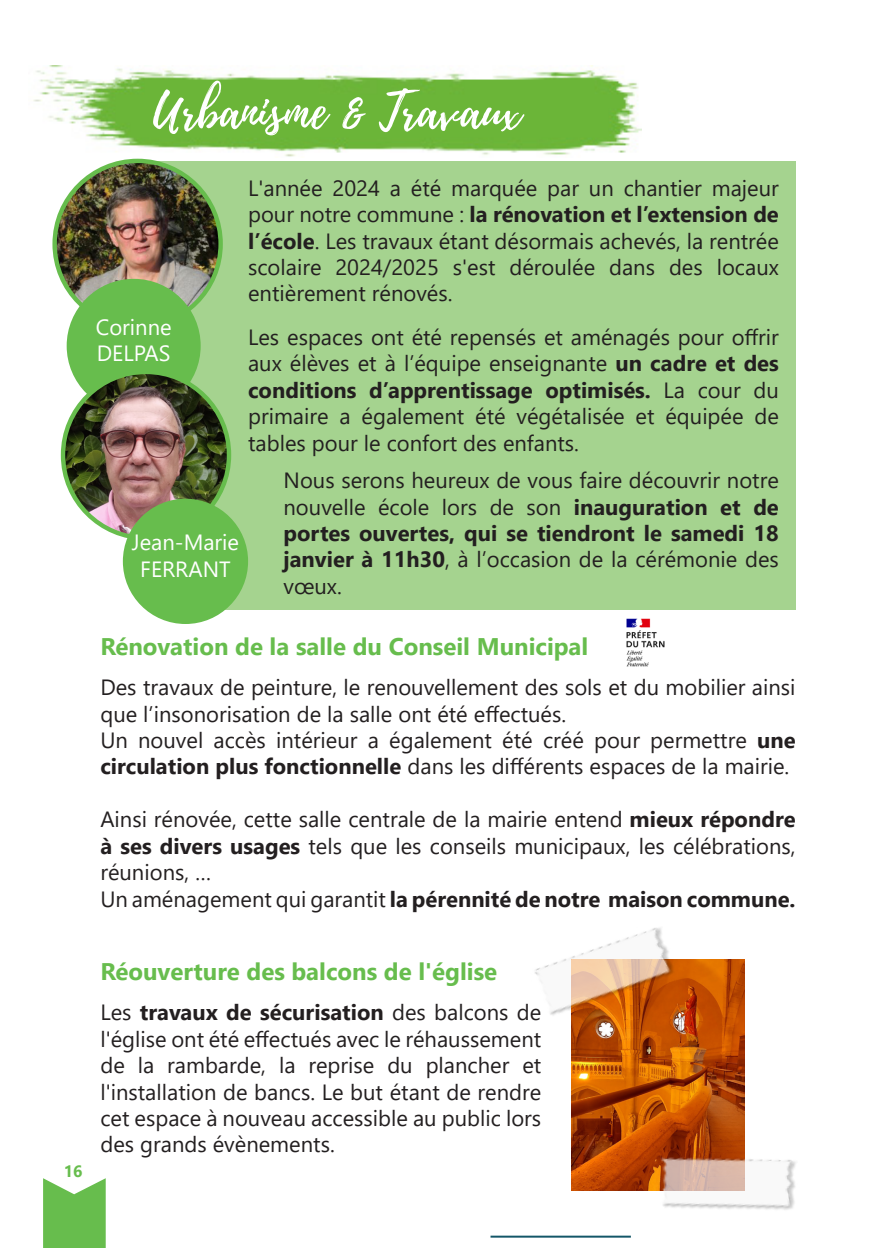
<style>
.page{position:relative;width:896px;height:1248px;background:#fff}
.page>*{position:absolute;margin:0;border:0;box-sizing:border-box;transform-origin:0 0}
.t1{font:50px "Playlist Script";color:#fff}
.t2{font:700 24px "Segoe UI";color:#67bd4d}
.t3{font:22px/26.4px "Segoe UI";color:#231f20;text-align:justify}
.t4{font:700 22px "Segoe UI";color:#231f20}
.t5{font:22px/26.4px "Segoe UI";color:#fff}
.t6{font:700 16.4px "Segoe UI";color:#67bd4d}
.s1{font-weight:700}
.s2{font-weight:400}
</style>
<div class="page">
<svg style="left:43px;top:1178px;width:63px;height:69px;background:#79c563"></svg>
<hr style="left:490px;top:1235px;width:141px;height:2px;background:#145768">
<img style="left:33px;top:65px;width:609px;height:92px">
<div style="left:146px;top:162px;width:649px;height:448px;background:#a5d38f"></div>
<img style="left:571px;top:959px;width:173px;height:230px">
<img style="left:535px;top:928px;width:152px;height:112px">
<img style="left:652px;top:1132px;width:144px;height:78px">
<img style="left:55px;top:161px;width:166px;height:166px;border-radius:83px">
<div style="left:69px;top:281px;width:129px;height:129px;background:#67bd4d;border-radius:50%"></div>
<div style="left:67px;top:279px;width:134px;height:134px;border:5px solid #67bd4d;border-radius:50%"></div>
<img style="left:63px;top:372px;width:166px;height:166px;border-radius:83px">
<div style="left:61px;top:370px;width:170px;height:170px;border:4px solid #67bd4d;border-radius:50%"></div>
<div style="left:125px;top:501px;width:121px;height:120px;background:#67bd4d;border-radius:50%"></div>
<div style="left:123px;top:498px;width:125px;height:126px;border:5px solid #67bd4d;border-radius:50%"></div>
<img style="left:626px;top:618px;width:39px;height:49px">
<p class="t1" style="left:153px;top:76px;width:369px">Urbanisme &amp; Travaux</p>
<p class="t5" style="left:96px;top:312px;width:77px">Corinne<br>DELPAS</p>
<p class="t5" style="left:132px;top:527px;width:109px;text-align:center">Jean-Marie<br>FERRANT</p>
<p class="t3" style="left:248px;top:173px;width:532px">L'année 2024 a été marquée par un chantier majeur pour notre commune : <span class="s1">la rénovation et l’extension de l’école</span>. Les travaux étant désormais achevés, la rentrée scolaire 2024/2025 s'est déroulée dans des locaux entièrement rénovés.</p>
<p class="t3" style="left:248px;top:322px;width:532px">Les espaces ont été repensés et aménagés pour offrir aux élèves et à l’équipe enseignante <span class="s1">un cadre et des conditions d’apprentissage optimisés.</span> La cour du primaire a également été végétalisée et équipée de tables pour le confort des enfants.</p>
<p class="t3" style="left:283px;top:465px;width:497px">Nous serons heureux de vous faire découvrir notre nouvelle école lors de son <span class="s1">inauguration et de portes ouvertes, qui se tiendront le samedi 18 janvier à 11h30</span>, à l’occasion de la cérémonie des vœux.</p>
<p class="t2" style="left:100px;top:624px;width:489px">Rénovation de la salle du Conseil Municipal</p>
<p class="t3" style="left:100px;top:672px;width:697px">Des travaux de peinture, le renouvellement des sols et du mobilier ainsi que l’insonorisation de la salle ont été effectués.</p>
<p class="t3" style="left:100px;top:725px;width:697px">Un nouvel accès intérieur a également été créé pour permettre <span class="s1">une circulation plus fonctionnelle</span> dans les différents espaces de la mairie.</p>
<p class="t3" style="left:100px;top:804px;width:697px">Ainsi rénovée, cette salle centrale de la mairie entend <span class="s1">mieux répondre à ses divers usages</span> tels que les conseils municipaux, les célébrations, réunions, …</p>
<p class="t4" style="left:100px;top:877px;width:697px"><span class="s2">Un aménagement qui garantit</span> la pérennité de notre maison commune.</p>
<p class="t6" style="left:64px;top:1155px;width:20px">16</p>
<p class="t2" style="left:100px;top:948px;width:398px">Réouverture des balcons de l'église</p>
<p class="t3" style="left:100px;top:997px;width:442px">Les <span class="s1">travaux de sécurisation</span> des balcons de l'église ont été effectués avec le réhaussement de la rambarde, la reprise du plancher et l'installation de bancs. Le but étant de rendre cet espace à nouveau accessible au public lors des grands évènements.</p>
</div>
